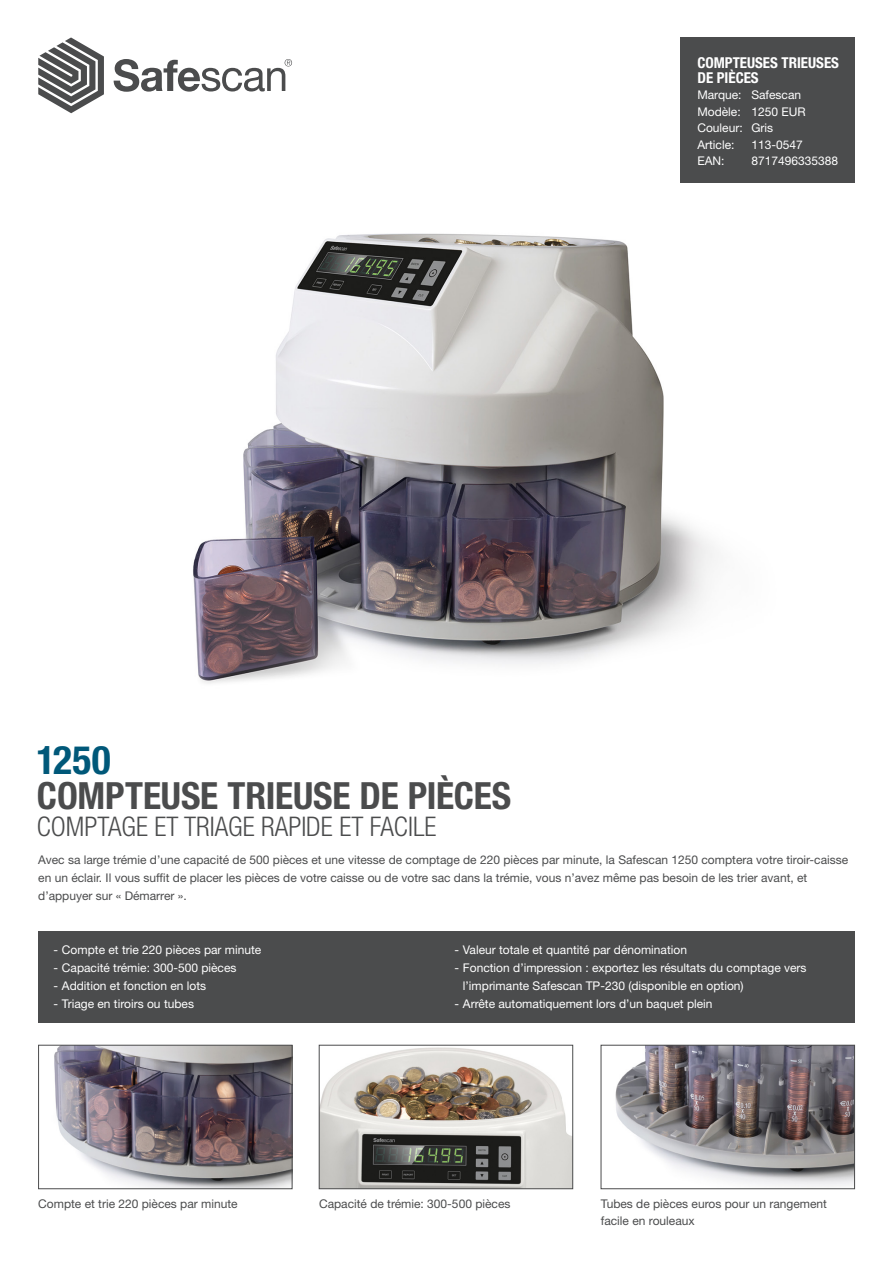
<style>
.page{position:relative;width:893px;height:1263px;background:#fff}
.page>*{position:absolute;margin:0;border:0;box-sizing:border-box;transform-origin:0 0}
.t1{font:700 condensed 39.45px "Helvetica Neue LT Std";color:#005879}
.t2{font:700 condensed 37.5px "Helvetica Neue LT Std";letter-spacing:-.005em;color:#4b4c4d}
.t3{font:300 condensed 27px "Helvetica Neue LT Std";color:#4b4c4d}
.Tabel{font:700 condensed 15px/15px "Helvetica Neue LT Std";color:#fff}
.Platte_tekst{font:12px/18px "Helvetica Neue LT Std";color:#4b4c4d}
.t4{font:12px/18px "Helvetica Neue LT Std";color:#fff}
</style>
<div class="page">
<div style="left:680px;top:37px;width:175px;height:146px;background:#4b4c4d"></div>
<svg style="left:38px;top:37px;width:66px;height:76px"></svg>
<svg style="left:114px;top:59px;width:178px;height:33px"></svg>
<div style="left:38px;top:931px;width:817px;height:92px;background:#4b4c4d"></div>
<img style="left:321px;top:1047px;width:250px;height:140px">
<div style="left:319px;top:1045px;width:254px;height:144px;border:1px solid #4b4c4d"></div>
<img style="left:54px;top:1047px;width:236px;height:140px">
<div style="left:38px;top:1045px;width:254px;height:144px;border:1px solid #4b4c4d"></div>
<img style="left:615px;top:1047px;width:238px;height:140px">
<div style="left:601px;top:1045px;width:254px;height:144px;border:1px solid #4b4c4d"></div>
<img style="left:193px;top:233px;width:523px;height:451px">
<p class="Tabel" style="left:697px;top:55px;width:143px">COMPTEUSES TRIEUSES<br>DE PIÈCES</p>
<p class="t4" style="left:697px;top:86px;width:105px">Marque: Safescan</p>
<p class="t4" style="left:697px;top:102px;width:110px">Modèle: 1250 EUR</p>
<p class="t4" style="left:697px;top:119px;width:77px">Couleur: Gris</p>
<p class="t4" style="left:697px;top:135px;width:39px">Article:</p>
<p class="t4" style="left:751px;top:135px;width:53px">113-0547</p>
<p class="t4" style="left:697px;top:152px;width:29px">EAN:</p>
<p class="t4" style="left:751px;top:152px;width:88px">8717496335388</p>
<p class="t1" style="left:37px;top:736px;width:76px">1250</p>
<p class="t2" style="left:37px;top:772px;width:476px">COMPTEUSE TRIEUSE DE PIÈCES</p>
<p class="t3" style="left:37px;top:811px;width:401px">COMPTAGE ET TRIAGE RAPIDE ET FACILE</p>
<p class="Platte_tekst" style="left:38px;top:851px;width:811px">Avec sa large trémie d’une capacité de 500 pièces et une vitesse de comptage de 220 pièces par minute, la Safescan 1250 comptera votre tiroir-caisse en un éclair. Il vous suffit de placer les pièces de votre caisse ou de votre sac dans la trémie, vous n’avez même pas besoin de les trier avant, et d’appuyer sur « Démarrer ».</p>
<p class="t4" style="left:53px;top:941px;width:209px">- Compte et trie 220 pièces par minute</p>
<p class="t4" style="left:53px;top:959px;width:185px">- Capacité trémie: 300-500 pièces</p>
<p class="t4" style="left:53px;top:977px;width:154px">- Addition et fonction en lots</p>
<p class="t4" style="left:53px;top:995px;width:142px">- Triage en tiroirs ou tubes</p>
<p class="t4" style="left:454px;top:941px;width:234px">- Valeur totale et quantité par dénomination</p>
<p class="t4" style="left:463px;top:959px;width:345px;text-indent:-9px">- Fonction d’impression : exportez les résultats du comptage vers l’imprimante Safescan TP-230 (disponible en option)</p>
<p class="t4" style="left:454px;top:995px;width:260px">- Arrête automatiquement lors d’un baquet plein</p>
<p class="Platte_tekst" style="left:38px;top:1195px;width:201px">Compte et trie 220 pièces par minute</p>
<p class="Platte_tekst" style="left:319px;top:1195px;width:193px">Capacité de trémie: 300-500 pièces</p>
<p class="Platte_tekst" style="left:601px;top:1196px;width:228px;line-height:16.5px">Tubes de pièces euros pour un rangement facile en rouleaux</p>
</div>
